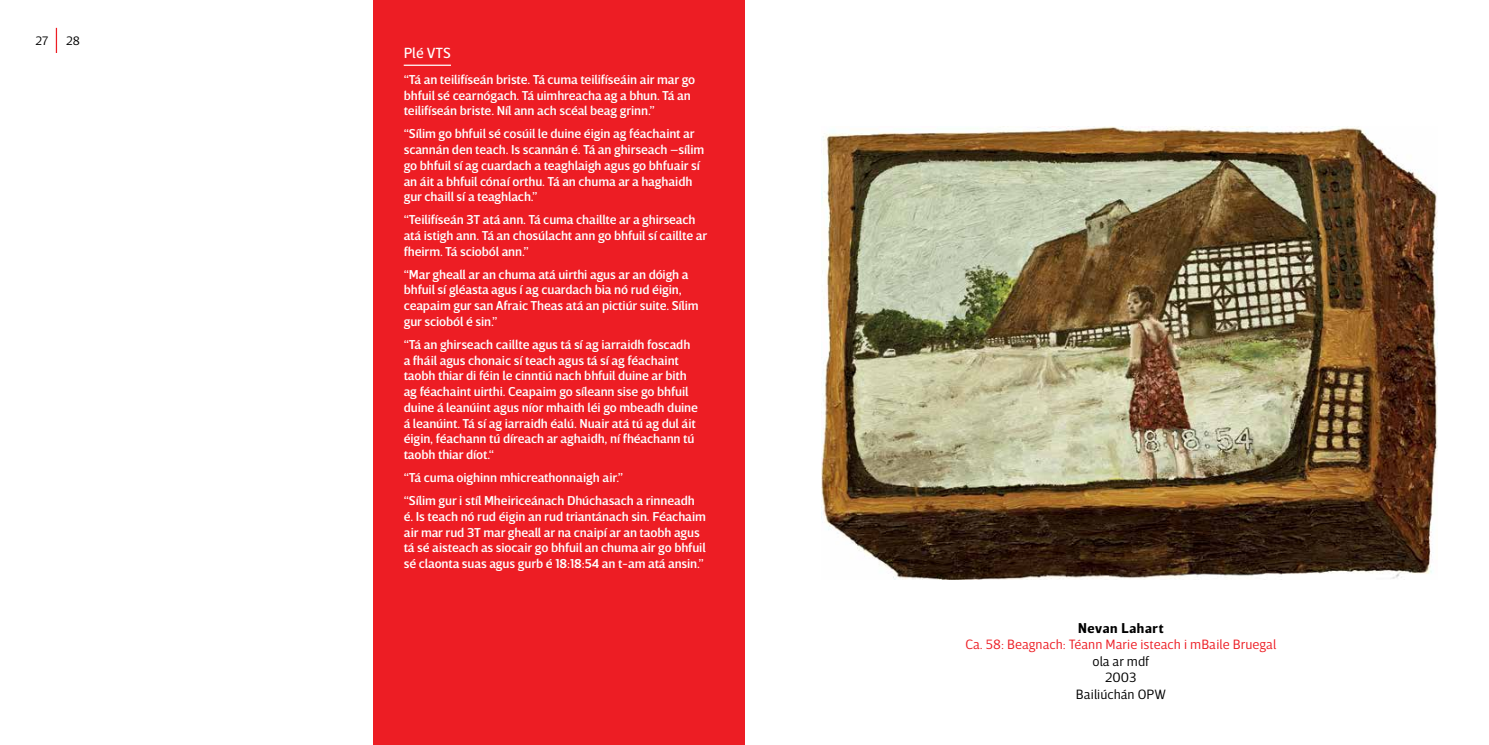
<style>
.page{position:relative;width:1489px;height:745px;background:#fff}
.page>*{position:absolute;margin:0;border:0;box-sizing:border-box;transform-origin:0 0}
.t1{font:15px "Breve Sans Text";color:#fff}
.t2{font:300 13.75px "Breve Sans Text";color:#ed1d24}
.t3{font:300 13.75px/16.5px "Breve Sans Text";color:#000;text-align:center}
.t4{font:700 13.75px "Breve Sans Title";letter-spacing:.05em;color:#000}
.t5{font:500 13.12px/15.8px "Breve Sans Text";letter-spacing:-.01em;color:#fff}
.t6{font:300 12.5px "Breve Sans Text";color:#000}
</style>
<div class="page">
<div style="left:373px;top:0;width:371px;height:744px;background:#ed1d24"></div>
<hr style="left:404px;top:65px;width:47px;height:1px;background:#fff">
<img style="left:822px;top:127px;width:615px;height:452px">
<svg style="left:56px;top:28px;width:1px;height:25px"></svg>
<p class="t6" style="left:35px;top:33px;width:14px">27</p>
<p class="t6" style="left:66px;top:33px;width:15px">28</p>
<p class="t1" style="left:404px;top:44px;width:49px">Plé VTS</p>
<p class="t5" style="left:404px;top:72px;width:293px">“Tá an teilifíseán briste. Tá cuma teilifíseáin air mar go bhfuil sé cearnógach. Tá uimhreacha ag a bhun. Tá an teilifíseán briste. Níl ann ach scéal beag grinn.”</p>
<p class="t5" style="left:404px;top:126px;width:302px">“Sílim go bhfuil sé cosúil le duine éigin ag féachaint ar scannán den teach. Is scannán é. Tá an ghirseach –sílim go bhfuil sí ag cuardach a teaghlaigh agus go bhfuair sí an áit a bhfuil cónaí orthu. Tá an chuma ar a haghaidh gur chaill sí a teaghlach.”</p>
<p class="t5" style="left:404px;top:212px;width:305px">“Teilifíseán 3T atá ann. Tá cuma chaillte ar a ghirseach atá istigh ann. Tá an chosúlacht ann go bhfuil sí caillte ar fheirm. Tá scioból ann.”</p>
<p class="t5" style="left:404px;top:266px;width:296px">“Mar gheall ar an chuma atá uirthi agus ar an dóigh a bhfuil sí gléasta agus í ag cuardach bia nó rud éigin, ceapaim gur san Afraic Theas atá an pictiúr suite. Sílim gur scioból é sin.”</p>
<p class="t5" style="left:404px;top:336px;width:296px">“Tá an ghirseach caillte agus tá sí ag iarraidh foscadh a fháil agus chonaic sí teach agus tá sí ag féachaint taobh thiar di féin le cinntiú nach bhfuil duine ar bith ag féachaint uirthi. Ceapaim go síleann sise go bhfuil duine á leanúint agus níor mhaith léi go mbeadh duine á leanúint. Tá sí ag iarraidh éalú. Nuair atá tú ag dul áit éigin, féachann tú díreach ar aghaidh, ní fhéachann tú taobh thiar díot.“</p>
<p class="t5" style="left:404px;top:466px;width:292px;line-height:22.9px">“Tá cuma oighinn mhicreathonnaigh air.”<br>“Sílim gur i stíl Mheiriceánach Dhúchasach a rinneadh</p>
<p class="t5" style="left:404px;top:508px;width:304px">é. Is teach nó rud éigin an rud triantánach sin. Féachaim air mar rud 3T mar gheall ar na cnaipí ar an taobh agus tá sé aisteach as siocair go bhfuil an chuma air go bhfuil sé claonta suas agus gurb é 18:18:54 an t-am atá ansin.”</p>
<p class="t4" style="left:1077px;top:619px;width:87px">Nevan Lahart</p>
<p class="t2" style="left:965px;top:636px;width:312px">Ca. 58: Beagnach: Téann Marie isteach i mBaile Bruegal</p>
<p class="t3" style="left:1075px;top:652px;width:92px">ola ar mdf<br>2003<br>Bailiúchán OPW</p>
</div>
